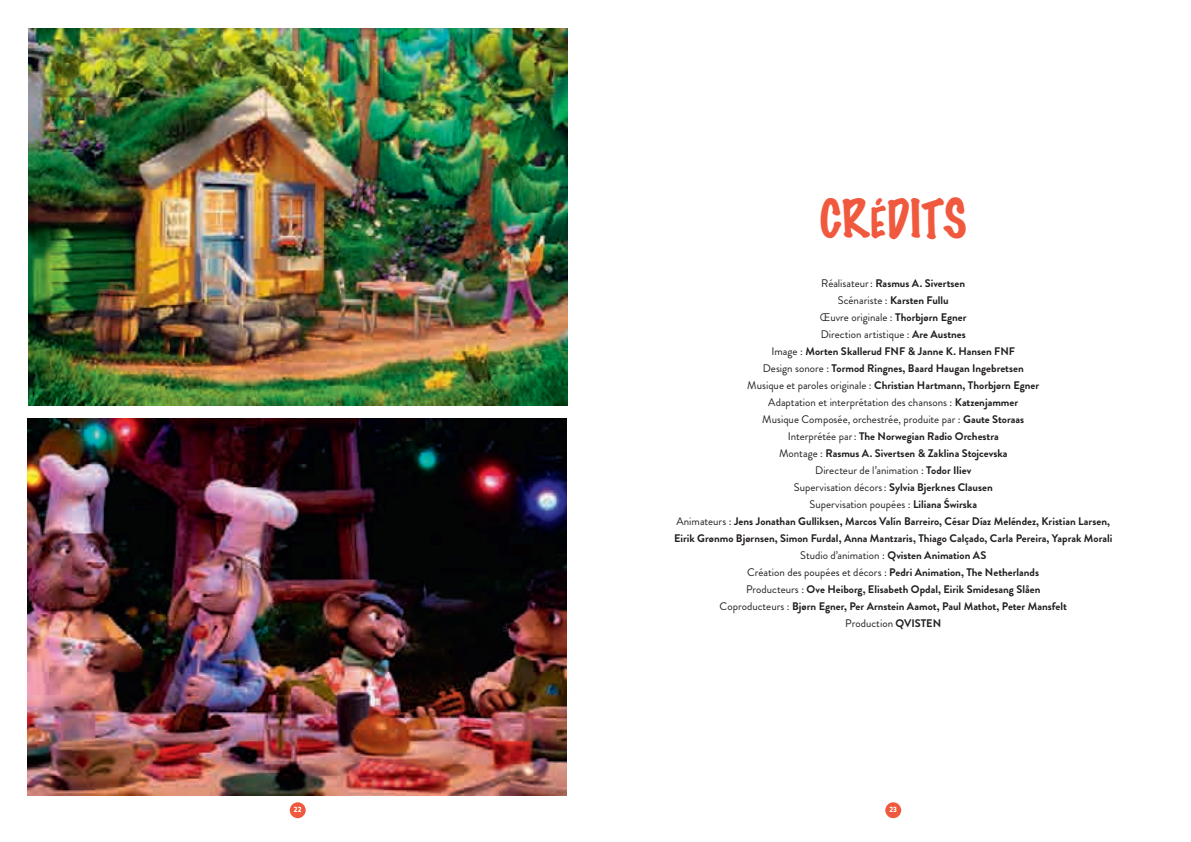
<style>
.page{position:relative;width:1191px;height:842px;background:#fff}
.page>*{position:absolute;margin:0;border:0;box-sizing:border-box;transform-origin:0 0}
.t1{font:100 48px "Marker Felt";letter-spacing:-.005em;color:#f0593e}
.t2{font:700 11px/17px "Brandon Grotesque";color:#231f20}
.t3{font:11px "Brandon Grotesque";color:#231f20}
.t4{font:900 7.7px "Brandon Grotesque";color:#fff;scale:.95 1}
.s1{font-weight:400}
.s2{font-weight:700}
</style>
<div class="page">
<div style="left:290px;top:802px;width:16px;height:16px;background:#f0593e;border-radius:50%"></div>
<div style="left:885px;top:802px;width:16px;height:16px;background:#f0593e;border-radius:50%"></div>
<img style="left:27px;top:419px;width:539px;height:377px">
<img style="left:28px;top:28px;width:539px;height:377px">
<p class="t1" style="left:819px;top:181px;width:148px">CRÉDITS</p>
<p class="t2" style="left:821px;top:275px;width:145px"><span class="s1">Réalisateur:</span> Rasmus A. Sivertsen</p>
<p class="t2" style="left:837px;top:292px;width:112px"><span class="s1">Scénariste :</span> Karsten Fullu</p>
<p class="t3" style="left:820px;top:310px;width:148px">Œuvre originale : <span class="s2">Thorbjørn Egner</span></p>
<p class="t3" style="left:820px;top:327px;width:147px">Direction artistique : <span class="s2">Are Austnes</span></p>
<p class="t2" style="left:771px;top:343px;width:245px"><span class="s1">Image :</span> Morten Skallerud FNF &amp; Janne K. Hansen FNF</p>
<p class="t2" style="left:762px;top:360px;width:262px"><span class="s1">Design sonore :</span> Tormod Ringnes, Baard Haugan Ingebretsen</p>
<p class="t2" style="left:747px;top:377px;width:293px"><span class="s1">Musique et paroles originale :</span> Christian Hartmann, Thorbjørn Egner</p>
<p class="t3" style="left:768px;top:395px;width:251px">Adaptation et interprétation des chansons : <span class="s2">Katzenjammer</span></p>
<p class="t3" style="left:762px;top:412px;width:263px">Musique Composée, orchestrée, produite par : <span class="s2">Gaute Storaas</span></p>
<p class="t2" style="left:787px;top:428px;width:213px"><span class="s1">Interprétée par:</span> The Norwegian Radio Orchestra</p>
<p class="t2" style="left:779px;top:445px;width:230px"><span class="s1">Montage :</span> Rasmus A. Sivertsen &amp; Zaklina Stojcevska</p>
<p class="t3" style="left:815px;top:463px;width:158px">Directeur de l’animation : <span class="s2">Todor Iliev</span></p>
<p class="t2" style="left:793px;top:479px;width:200px"><span class="s1">Supervisation décors:</span> Sylvia Bjerknes Clausen</p>
<p class="t3" style="left:809px;top:497px;width:169px">Supervisation poupées : <span class="s2">Liliana Świrska</span></p>
<p class="t2" style="left:674px;top:513px;width:440px"><span class="s1">Animateurs :</span> Jens Jonathan Gulliksen, Marcos Valín Barreiro, César Díaz Meléndez, Kristian Larsen,<br>Eirik Grønmo Bjørnsen, Simon Furdal, Anna Mantzaris, Thiago Calçado, Carla Pereira, Yaprak Morali</p>
<p class="t3" style="left:800px;top:548px;width:188px">Studio d’animation : <span class="s2">Qvisten Animation AS</span></p>
<p class="t2" style="left:747px;top:564px;width:293px"><span class="s1">Création des poupées et décors :</span> Pedri Animation, The Netherlands</p>
<p class="t2" style="left:746px;top:581px;width:296px"><span class="s1">Producteurs :</span> Ove Heiborg, Elisabeth Opdal, Eirik Smidesang Slåen</p>
<p class="t2" style="left:719px;top:598px;width:349px"><span class="s1">Coproducteurs :</span> Bjørn Egner, Per Arnstein Aamot, Paul Mathot, Peter Mansfelt</p>
<p class="t3" style="left:845px;top:616px;width:97px">Production <span class="s2">QVISTEN</span></p>
<p class="t4" style="left:294px;top:804px;width:10px">22</p>
<p class="t4" style="left:889px;top:804px;width:10px">23</p>
</div>
